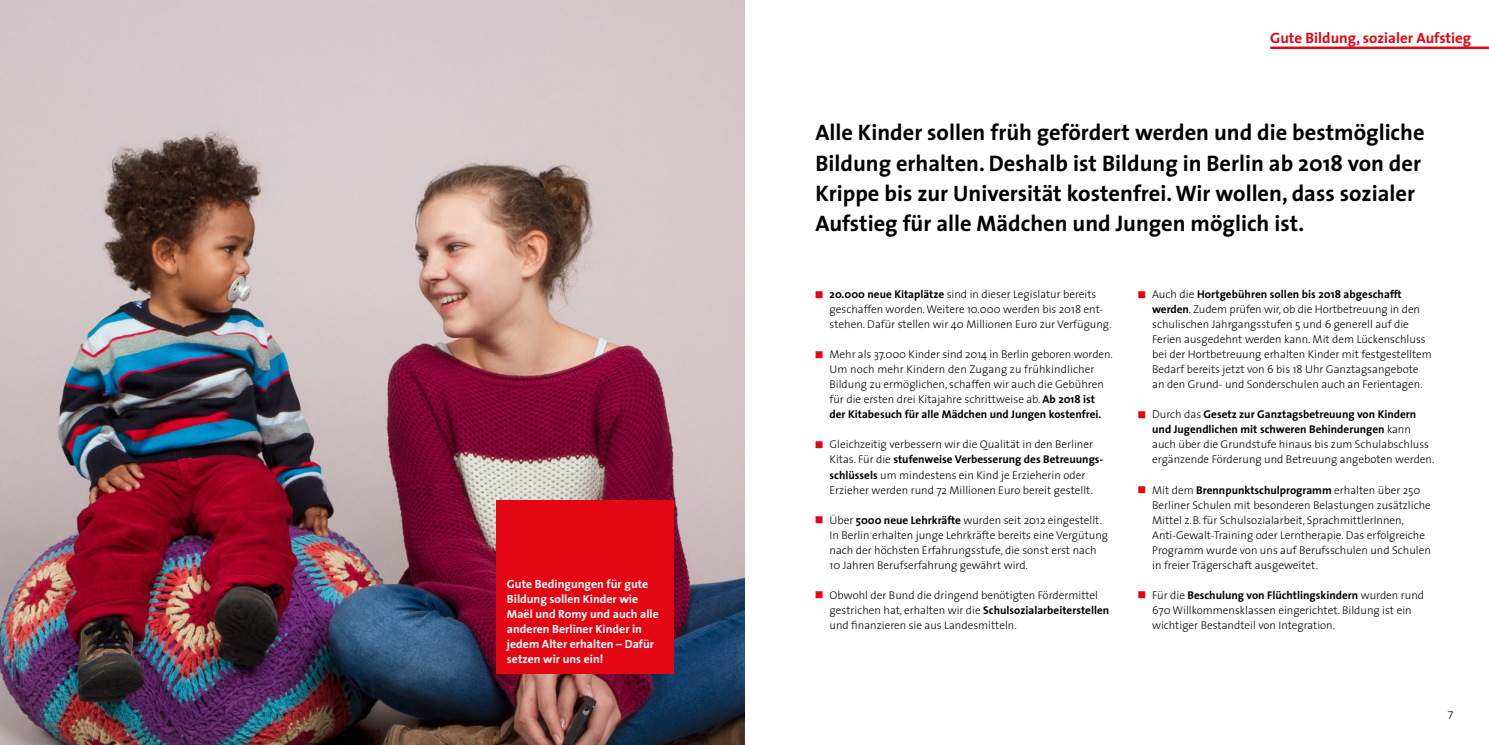
<style>
.page{position:relative;width:1489px;height:745px;background:#fff}
.page>*{position:absolute;margin:0;border:0;box-sizing:border-box;transform-origin:0 0}
.t1{font:700 22.5px/30px "The Sans";color:#000}
.t2{font:700 15px "The Sans";color:#e30613}
.t3{font:700 11.88px/15px "The Sans";color:#fff}
.t4{font:300 11.25px/15px "The Sans";color:#000}
.t5{font:11.25px "The Sans Light Expert";color:#000}
.s1{color:#e30613}
.s2{font-weight:700}
</style>
<div class="page">
<img style="left:0;top:0;width:744px;height:744px">
<div style="left:496px;top:500px;width:177px;height:173px;background:#e30613"></div>
<hr style="left:1270px;top:46px;width:218px;height:3px;background:#e30613">
<p class="t3" style="left:507px;top:576px;width:153px">Gute Bedingungen für gute<br>Bildung sollen Kinder wie<br>Maël und Romy und auch alle anderen Berliner Kinder in jedem Alter erhalten – Dafür setzen wir uns ein!</p>
<h2 class="t2" style="left:1270px;top:25px;width:202px">Gute Bildung, sozialer Aufstieg</h2>
<p class="t1" style="left:815px;top:117px;width:610px">Alle Kinder sollen früh gefördert werden und die bestmögliche Bildung erhalten. Deshalb ist Bildung in Berlin ab 2018 von der Krippe bis zur Universität kostenfrei. Wir wollen, dass sozialer Aufstieg für alle Mädchen und Jungen möglich ist.</p>
<p class="t4" style="left:829px;top:286px;width:284px;text-indent:-14px"><span class="s1">■</span> <span class="s2">20.000 neue Kitaplätze</span> sind in dieser Legislatur bereits geschaffen worden. Weitere 10.000 werden bis 2018 ent&shy;stehen. Dafür stellen wir 40 Millionen Euro zur Verfügung.</p>
<p class="t4" style="left:815px;top:346px;width:299px;text-align:center"><span class="s1">■</span> Mehr als 37.000 Kinder sind 2014 in Berlin geboren worden.<br>Um noch mehr Kindern den Zugang zu frühkindlicher Bildung zu ermöglichen, schaffen wir auch die Gebühren<br>für die ersten drei Kitajahre schrittweise ab. <span class="s2">Ab 2018 ist<br>der Kitabesuch für alle Mädchen und Jungen kostenfrei.</span></p>
<p class="t4" style="left:829px;top:436px;width:275px;text-indent:-14px"><span class="s1">■</span> Gleichzeitig verbessern wir die Qualität in den Berliner Kitas. Für die <span class="s2">stufenweise Verbesserung des Betreuungs&shy;schlüssels</span> um mindestens ein Kind je Erzieherin oder Erzieher werden rund 72 Millionen Euro bereit gestellt.</p>
<p class="t4" style="left:829px;top:511px;width:280px;text-indent:-14px"><span class="s1">■</span> Über <span class="s2">5000 neue Lehrkräfte</span> wurden seit 2012 eingestellt.<br>In Berlin erhalten junge Lehrkräfte bereits eine Vergütung nach der höchsten Erfahrungsstufe, die sonst erst nach 10 Jahren Berufserfahrung gewährt wird.</p>
<p class="t4" style="left:829px;top:586px;width:281px;text-indent:-14px"><span class="s1">■</span> Obwohl der Bund die dringend benötigten Fördermittel gestrichen hat, erhalten wir die <span class="s2">Schulsozialarbeiterstellen </span>und finanzieren sie aus Landesmitteln.</p>
<p class="t4" style="left:1152px;top:286px;width:281px;text-indent:-14px"><span class="s1">■</span> Auch die <span class="s2">Hortgebühren sollen bis 2018 abgeschafft werden</span>. Zudem prüfen wir, ob die Hortbetreuung in den schulischen Jahrgangsstufen 5 und 6 generell auf die Ferien ausgedehnt werden kann. Mit dem Lückenschluss bei der Hortbetreuung erhalten Kinder mit festgestelltem Bedarf bereits jetzt von 6 bis 18 Uhr Ganztagsangebote an den Grund- und Sonderschulen auch an Ferientagen.</p>
<p class="t4" style="left:1152px;top:406px;width:284px;text-indent:-14px"><span class="s1">■</span> Durch das <span class="s2">Gesetz zur Ganztagsbetreuung von Kindern und Jugendlichen mit schweren Behinderungen</span> kann auch über die Grundstufe hinaus bis zum Schulabschluss ergänzende Förderung und Betreuung angeboten werden.</p>
<p class="t4" style="left:1152px;top:481px;width:280px;text-indent:-14px"><span class="s1">■</span> Mit dem <span class="s2">Brennpunktschulprogramm</span> erhalten über 250<br>Berliner Schulen mit besonderen Belastungen zusätzliche Mittel z.B. für Schulsozialarbeit, SprachmittlerInnen, Anti-Gewalt-Training oder Lerntherapie. Das erfolgreiche Programm wurde von uns auf Berufsschulen und Schulen in freier Trägerschaft ausgeweitet.</p>
<p class="t4" style="left:1152px;top:586px;width:273px;text-indent:-14px"><span class="s1">■</span> Für die <span class="s2">Beschulung von Flüchtlingskindern</span> wurden rund<br>670 Willkommensklassen eingerichtet. Bildung ist ein wichtiger Bestandteil von Integration.</p>
<p class="t5" style="left:1447px;top:705px;width:8px">7</p>
</div>
